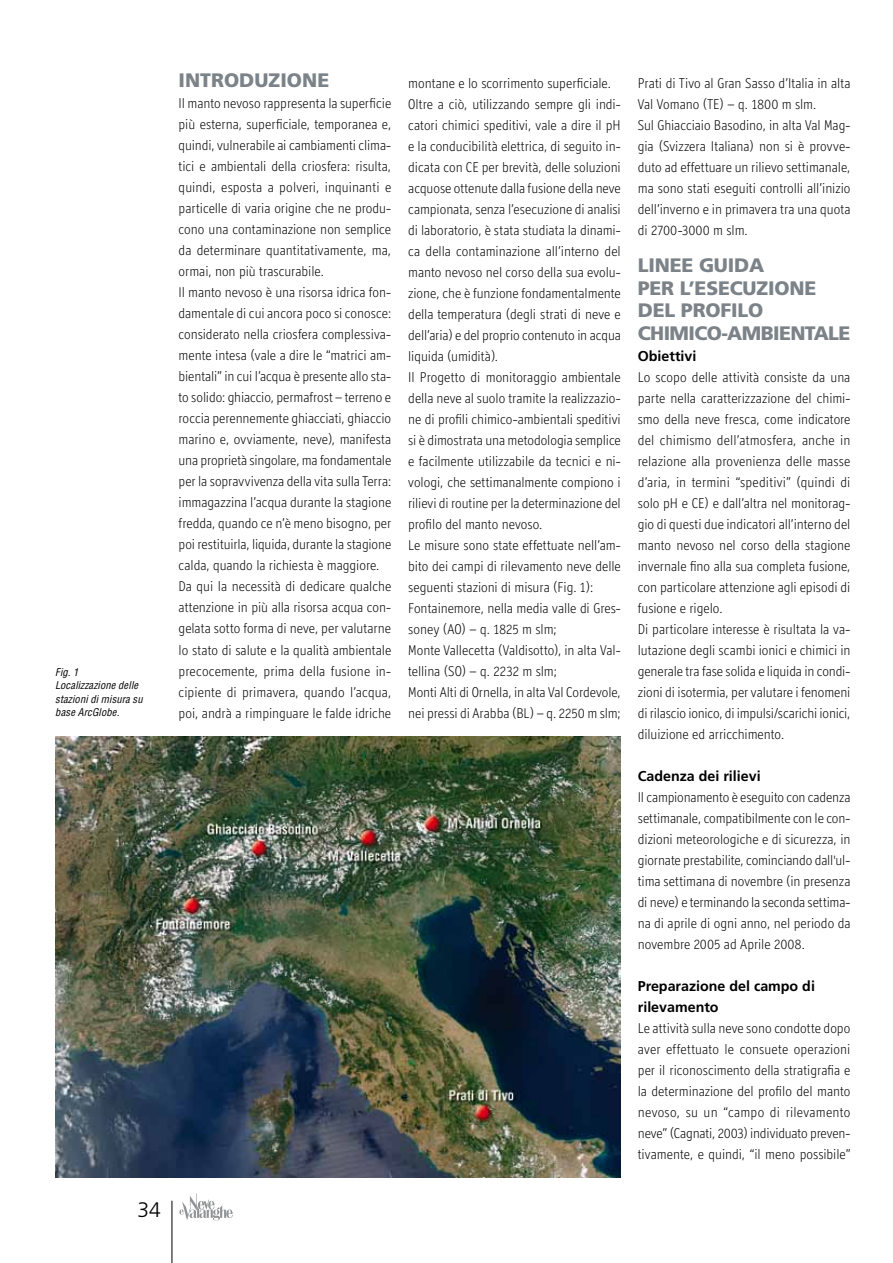
<style>
.page{position:relative;width:893px;height:1263px;background:#fff}
.page>*{position:absolute;margin:0;border:0;box-sizing:border-box;transform-origin:0 0}
.t1{font:300 21px "Frutiger";color:#000}
.t2{font:900 19.5px/22.5px "Frutiger";letter-spacing:-.01em;color:#7c8388}
.t3{font:300 14.25px/21px "Officina Display ITC";color:#000}
.t4{font:700 14.25px/21px "Frutiger";color:#000}
.t5{font:italic condensed 10.5px/13.5px "Helvetica";letter-spacing:.015em;color:#000}
</style>
<div class="page">
<hr style="left:172px;top:1201px;width:1px;height:62px;background:#000">
<svg style="left:179px;top:1193px;width:54px;height:27px"></svg>
<img style="left:55px;top:737px;width:566px;height:441px">
<p class="t5" style="left:55px;top:665px;width:89px">Fig. 1<br>Localizzazione delle stazioni di misura su base ArcGlobe.</p>
<h1 class="t1" style="left:138px;top:1198px;width:25px">34</h1>
<h2 class="t2" style="left:179px;top:69px;width:152px">INTRODUZIONE</h2>
<p class="t3" style="left:179px;top:93px;width:214px">Il manto nevoso rappresenta la superficie più esterna, superficiale, temporanea e, quindi, vulnerabile ai cambiamenti clima&shy;tici e ambientali della criosfera: risulta, quindi, esposta a polveri, inquinanti e particelle di varia origine che ne produ&shy;cono una contaminazione non semplice da determinare quantitativamente, ma, ormai, non più trascurabile.<br>Il manto nevoso è una risorsa idrica fon&shy;damentale di cui ancora poco si conosce: considerato nella criosfera complessiva&shy;mente intesa (vale a dire le “matrici am&shy;bientali” in cui l’acqua è presente allo sta&shy;to solido: ghiaccio, permafrost – terreno e roccia perennemente ghiacciati, ghiaccio marino e, ovviamente, neve), manifesta una proprietà singolare, ma fondamentale per la sopravvivenza della vita sulla Terra: immagazzina l’acqua durante la stagione fredda, quando ce n’è meno bisogno, per poi restituirla, liquida, durante la stagione calda, quando la richiesta è maggiore.<br>Da qui la necessità di dedicare qualche attenzione in più alla risorsa acqua con&shy;gelata sotto forma di neve, per valutarne lo stato di salute e la qualità ambientale precocemente, prima della fusione in&shy;cipiente di primavera, quando l’acqua, poi, andrà a rimpinguare le falde idriche</p>
<p class="t3" style="left:408px;top:72px;width:214px">montane e lo scorrimento superficiale.<br>Oltre a ciò, utilizzando sempre gli indi&shy;catori chimici speditivi, vale a dire il pH e la conducibilità elettrica, di seguito in&shy;dicata con CE per brevità, delle soluzioni acquose ottenute dalla fusione della neve campionata, senza l’esecuzione di analisi di laboratorio, è stata studiata la dinami&shy;ca della contaminazione all’interno del manto nevoso nel corso della sua evolu&shy;zione, che è funzione fondamentalmente della temperatura (degli strati di neve e dell’aria) e del proprio contenuto in acqua liquida (umidità).<br>Il Progetto di monitoraggio ambientale della neve al suolo tramite la realizzazio&shy;ne di profili chimico-ambientali speditivi si è dimostrata una metodologia semplice e facilmente utilizzabile da tecnici e ni&shy;vologi, che settimanalmente compiono i rilievi di routine per la determinazione del profilo del manto nevoso.<br>Le misure sono state effettuate nell’am&shy;bito dei campi di rilevamento neve delle seguenti stazioni di misura (Fig. 1):<br>Fontainemore, nella media valle di Gres&shy;soney (AO) – q. 1825 m slm;<br>Monte Vallecetta (Valdisotto), in alta Val&shy;tellina (SO) – q. 2232 m slm;<br>Monti Alti di Ornella, in alta Val Cordevole, nei pressi di Arabba (BL) – q. 2250 m slm;</p>
<p class="t3" style="left:638px;top:72px;width:214px">Prati di Tivo al Gran Sasso d’Italia in alta Val Vomano (TE) – q. 1800 m slm.<br>Sul Ghiacciaio Basodino, in alta Val Mag&shy;gia (Svizzera Italiana) non si è provve&shy;duto ad effettuare un rilievo settimanale, ma sono stati eseguiti controlli all’inizio dell’inverno e in primavera tra una quota di 2700-3000 m slm.</p>
<h2 class="t2" style="left:638px;top:254px;width:214px">LINEE GUIDA<br>PER L’ESECUZIONE<br>DEL PROFILO<br>CHIMICO-AMBIENTALE</h2>
<p class="t4" style="left:638px;top:345px;width:60px">Obiettivi</p>
<p class="t3" style="left:638px;top:366px;width:214px">Lo scopo delle attività consiste da una parte nella caratterizzazione del chimi&shy;smo della neve fresca, come indicatore del chimismo dell’atmosfera, anche in relazione alla provenienza delle masse d’aria, in termini “speditivi” (quindi di solo pH e CE) e dall’altra nel monitorag&shy;gio di questi due indicatori all’interno del manto nevoso nel corso della stagione invernale fino alla sua completa fusione, con particolare attenzione agli episodi di fusione e rigelo.<br>Di particolare interesse è risultata la va&shy;lutazione degli scambi ionici e chimici in generale tra fase solida e liquida in condi&shy;zioni di isotermia, per valutare i fenomeni di rilascio ionico, di impulsi/scarichi ionici, diluizione ed arricchimento.</p>
<p class="t4" style="left:638px;top:765px;width:124px">Cadenza dei rilievi</p>
<p class="t3" style="left:638px;top:786px;width:214px;text-align:justify">Il campionamento è eseguito con cadenza settimanale, compatibilmente con le con&shy;dizioni meteorologiche e di sicurezza, in giornate prestabilite, cominciando dall'ul&shy;tima settimana di novembre (in presenza di neve) e terminando la seconda settima&shy;na di aprile di ogni anno, nel periodo da novembre 2005 ad Aprile 2008.</p>
<p class="t4" style="left:638px;top:975px;width:179px">Preparazione del campo di rilevamento</p>
<p class="t3" style="left:638px;top:1017px;width:214px;text-align:justify">Le attività sulla neve sono condotte dopo aver effettuato le consuete operazioni per il riconoscimento della stratigrafia e la determinazione del profilo del manto nevoso, su un “campo di rilevamento neve” (Cagnati, 2003) individuato preven&shy;tivamente, e quindi, “il meno possibile”</p>
</div>
